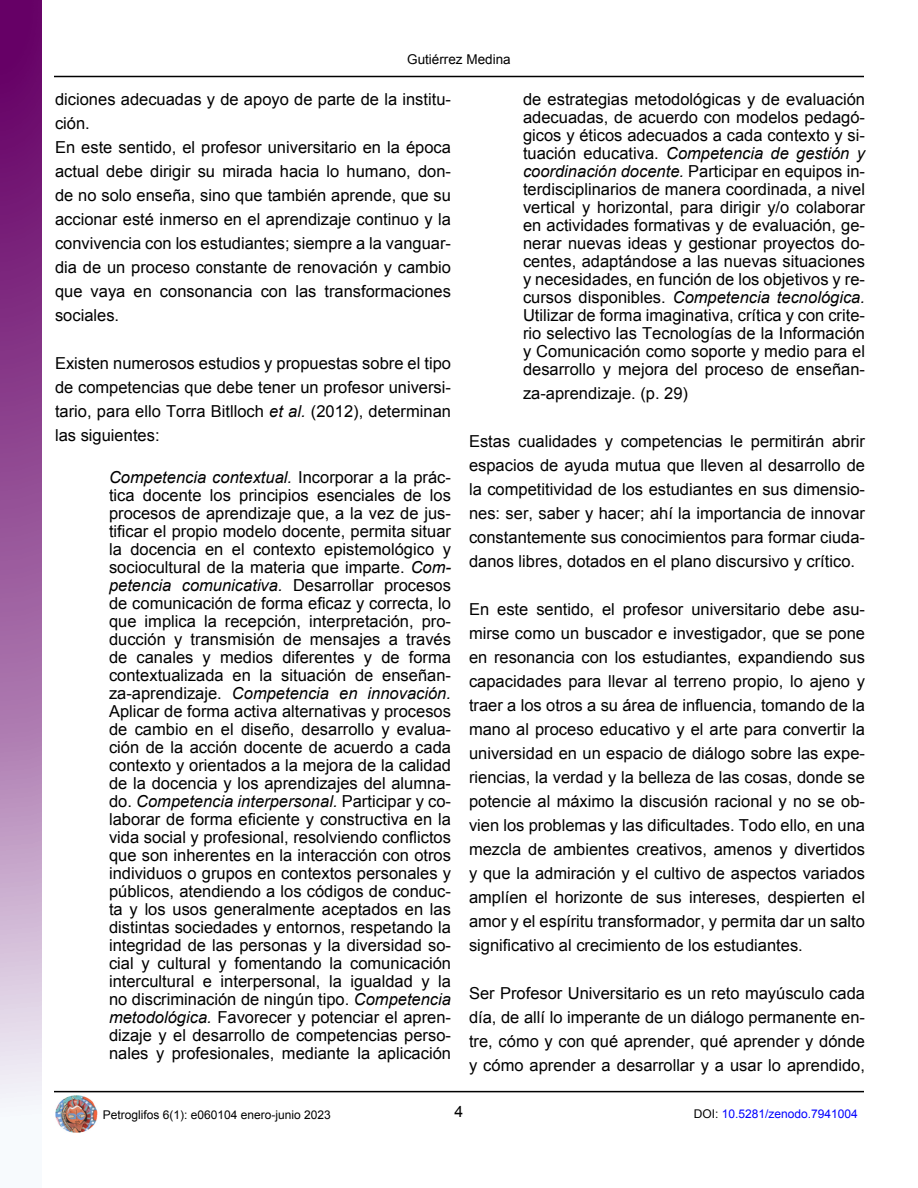
<style>
.page{position:relative;width:918px;height:1188px;background:#fff}
.page>*{position:absolute;margin:0;border:0;box-sizing:border-box;transform-origin:0 0}
.t1{font:16.5px/18px "Arial";color:#000;text-align:justify}
.t2{font:15.75px "Arial";color:#000}
.t3{font:13.5px "Arial";color:#000}
.t4{font:12px "Arial";color:#000}
.t5{font:12px "Arial";color:#00f}
.s1{font-style:italic}
.s2{color:#000}
</style>
<div class="page">
<hr style="left:54px;top:76px;width:810px;height:1px;background:#000">
<img style="left:56px;top:1095px;width:42px;height:37px">
<hr style="left:54px;top:1091px;width:810px;height:1px;background:#000">
<svg style="left:0;top:0;width:42px;height:1108px;background:#a064a2"></svg>
<p class="t3" style="left:407px;top:50px;width:105px">Gutiérrez Medina</p>
<p class="t1" style="left:523px;top:90px;width:344px">de estrategias metodológicas y de evaluación adecuadas, de acuerdo con modelos pedagó&shy;gicos y éticos adecuados a cada contexto y si&shy;tuación educativa. <span class="s1">Competencia de gestión y coordinación docente.</span> Participar en equipos in&shy;terdisciplinarios de manera coordinada, a nivel vertical y horizontal, para dirigir y/o colaborar en actividades formativas y de evaluación, ge&shy;nerar nuevas ideas y gestionar proyectos do&shy;centes, adaptándose a las nuevas situaciones y necesidades, en función de los objetivos y re&shy;cursos disponibles. <span class="s1">Competencia tecnológica.<br></span>Utilizar de forma imaginativa, crítica y con crite&shy;rio selectivo las Tecnologías de la Información y Comunicación como soporte y medio para el desarrollo y mejora del proceso de enseñan-</p>
<p class="t1" style="left:523px;top:384px;width:167px">za-aprendizaje. (p. 29)</p>
<p class="t1" style="left:469px;top:429px;width:397px;line-height:24px">Estas cualidades y competencias le permitirán abrir espacios de ayuda mutua que lleven al desarrollo de la competitividad de los estudiantes en sus dimensio&shy;nes: ser, saber y hacer; ahí la importancia de innovar constantemente sus conocimientos para formar ciuda&shy;danos libres, dotados en el plano discursivo y crítico.</p>
<p class="t1" style="left:469px;top:597px;width:397px;line-height:24px">En este sentido, el profesor universitario debe asu&shy;mirse como un buscador e investigador, que se pone en resonancia con los estudiantes, expandiendo sus capacidades para llevar al terreno propio, lo ajeno y traer a los otros a su área de influencia, tomando de la mano al proceso educativo y el arte para convertir la universidad en un espacio de diálogo sobre las expe&shy;riencias, la verdad y la belleza de las cosas, donde se potencie al máximo la discusión racional y no se ob&shy;vien los problemas y las dificultades. Todo ello, en una mezcla de ambientes creativos, amenos y divertidos y que la admiración y el cultivo de aspectos variados amplíen el horizonte de sus intereses, despierten el amor y el espíritu transformador, y permita dar un salto significativo al crecimiento de los estudiantes.</p>
<p class="t1" style="left:469px;top:981px;width:397px;line-height:24px">Ser Profesor Universitario es un reto mayúsculo cada día, de allí lo imperante de un diálogo permanente en&shy;tre, cómo y con qué aprender, qué aprender y dónde y cómo aprender a desarrollar y a usar lo aprendido,</p>
<p class="t5" style="left:694px;top:1106px;width:166px"><span class="s2">DOI:</span> 10.5281/zenodo.7941004</p>
<p class="t1" style="left:55px;top:87px;width:397px;line-height:24px">diciones adecuadas y de apoyo de parte de la institu&shy;ción.</p>
<p class="t1" style="left:55px;top:135px;width:397px;line-height:24px">En este sentido, el profesor universitario en la época actual debe dirigir su mirada hacia lo humano, don&shy;de no solo enseña, sino que también aprende, que su accionar esté inmerso en el aprendizaje continuo y la convivencia con los estudiantes; siempre a la vanguar&shy;dia de un proceso constante de renovación y cambio que vaya en consonancia con las transformaciones sociales.</p>
<p class="t1" style="left:55px;top:351px;width:397px;line-height:24px">Existen numerosos estudios y propuestas sobre el tipo de competencias que debe tener un profesor universi&shy;tario, para ello Torra Bitlloch <span class="s1">et al.</span> (2012), determinan las siguientes:</p>
<p class="t1" style="left:109px;top:468px;width:344px"><span class="s1">Competencia contextual.</span> Incorporar a la prác&shy;tica docente los principios esenciales de los procesos de aprendizaje que, a la vez de jus&shy;tificar el propio modelo docente, permita situar la docencia en el contexto epistemológico y sociocultural de la materia que imparte. <span class="s1">Com&shy;petencia comunicativa.</span> Desarrollar procesos de comunicación de forma eficaz y correcta, lo que implica la recepción, interpretación, pro&shy;ducción y transmisión de mensajes a través de canales y medios diferentes y de forma contextualizada en la situación de enseñan&shy;za-aprendizaje. <span class="s1">Competencia en innovación.<br></span>Aplicar de forma activa alternativas y procesos de cambio en el diseño, desarrollo y evalua&shy;ción de la acción docente de acuerdo a cada contexto y orientados a la mejora de la calidad de la docencia y los aprendizajes del alumna&shy;do. <span class="s1">Competencia interpersonal.</span> Participar y co&shy;laborar de forma eficiente y constructiva en la vida social y profesional, resolviendo conflictos que son inherentes en la interacción con otros individuos o grupos en contextos personales y públicos, atendiendo a los códigos de conduc&shy;ta y los usos generalmente aceptados en las distintas sociedades y entornos, respetando la integridad de las personas y la diversidad so&shy;cial y cultural y fomentando la comunicación intercultural e interpersonal, la igualdad y la no discriminación de ningún tipo. <span class="s1">Competencia metodológica.</span> Favorecer y potenciar el apren&shy;dizaje y el desarrollo de competencias perso&shy;nales y profesionales, mediante la aplicación</p>
<p class="t4" style="left:103px;top:1107px;width:230px">Petroglifos 6(1): e060104 enero-junio 2023</p>
<p class="t2" style="left:455px;top:1101px;width:10px">4</p>
</div>
